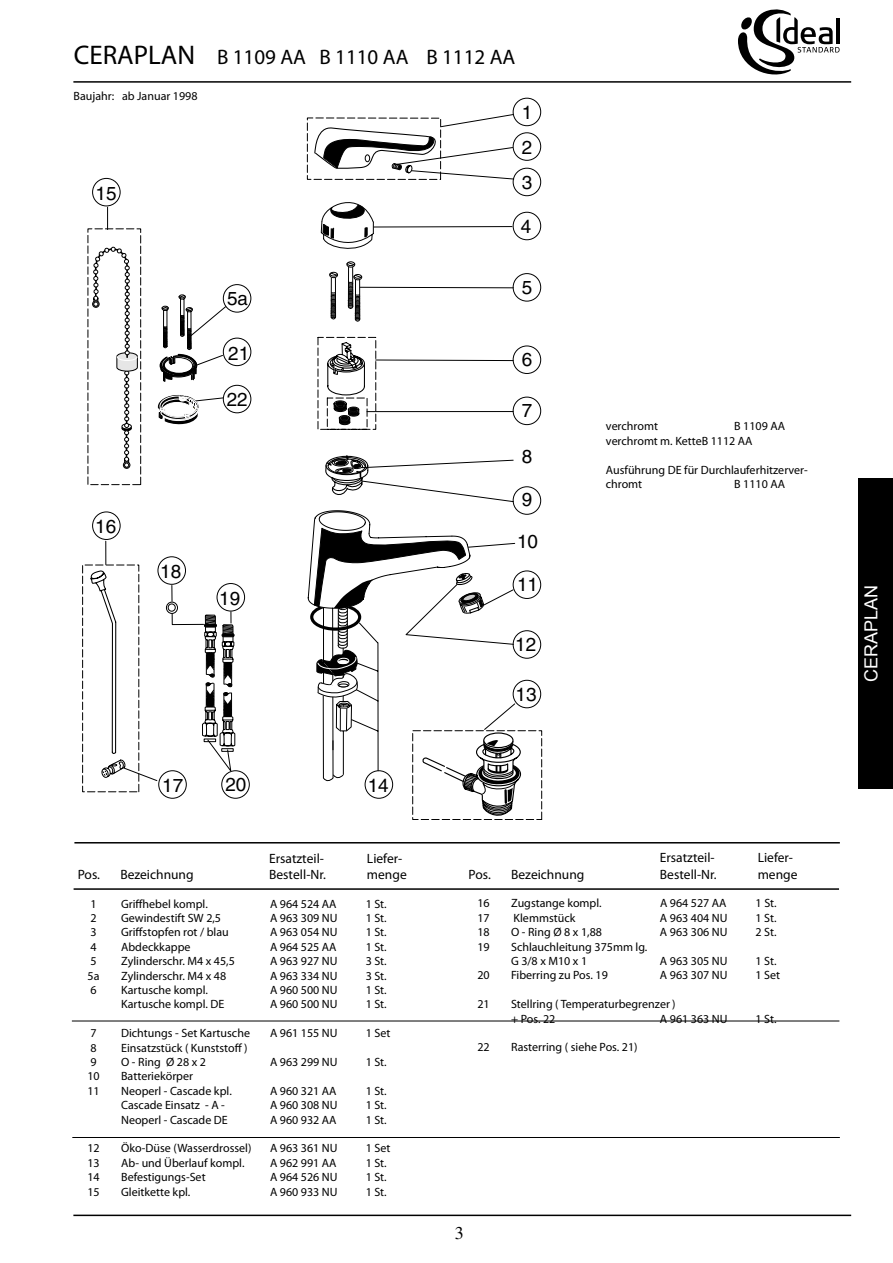
<style>
.page{position:relative;width:893px;height:1263px;background:#fff}
.page>*{position:absolute;margin:0;border:0;box-sizing:border-box;transform-origin:0 0}
.t1{font:21px "Myriad Pro";color:#000}
.t2{font:18.9px/35.2px "Helvetica";color:#000;text-align:justify}
.t3{font:18px "Arial";color:#fff}
.t4{font:13.5px "Myriad Pro";color:#000}
.t5{font:12px/14.4px "Myriad Pro";color:#000}
.t6{font:12px "Myriad Pro";letter-spacing:.105em;color:#000}
.s1{font-size:27px}
</style>
<div class="page">
<div style="left:858px;top:478px;width:35px;height:311px;background:#000"></div>
<hr style="left:74px;top:888px;width:765px;height:2px;background:#000">
<hr style="left:72px;top:1020px;width:767px;height:1px;background:#000">
<hr style="left:72px;top:1137px;width:768px;height:1px;background:#000">
<hr style="left:74px;top:842px;width:766px;height:1px;background:#000">
<div style="left:82px;top:565px;width:57px;height:227px;border:1px dashed #000"></div>
<svg style="left:412px;top:799px;width:112px;height:21px"></svg>
<svg style="left:92px;top:98px;width:449px;height:701px"></svg>
<hr style="left:73px;top:81px;width:778px;height:2px;background:#000">
<hr style="left:73px;top:1214px;width:778px;height:2px;background:#000">
<svg style="left:738px;top:9px;width:102px;height:66px"></svg>
<h1 class="t1" style="left:74px;top:44px;width:443px"><span class="s1">CERAPLAN</span> B 1109 AA B 1110 AA B 1112 AA</h1>
<p class="t5" style="left:74px;top:89px;width:125px">Baujahr: ab Januar 1998</p>
<h2 class="t2" style="left:96px;top:176px;width:23px">15</h2>
<h2 class="t2" style="left:95px;top:508px;width:23px">16</h2>
<h2 class="t2" style="left:227px;top:281px;width:23px">5a</h2>
<h2 class="t2" style="left:228px;top:335px;width:23px">21</h2>
<h2 class="t2" style="left:227px;top:382px;width:23px">22</h2>
<h2 class="t2" style="left:160px;top:554px;width:23px">18</h2>
<h2 class="t2" style="left:219px;top:581px;width:23px">19</h2>
<h2 class="t2" style="left:162px;top:767px;width:23px">17</h2>
<h2 class="t2" style="left:225px;top:767px;width:23px">20</h2>
<h2 class="t2" style="left:368px;top:767px;width:23px">14</h2>
<p class="t4" style="left:269px;top:850px;width:56px">Ersatzteil-</p>
<p class="t4" style="left:367px;top:850px;width:37px">Liefer-</p>
<p class="t4" style="left:78px;top:866px;width:24px">Pos.</p>
<p class="t4" style="left:120px;top:866px;width:75px">Bezeichnung</p>
<p class="t4" style="left:269px;top:866px;width:58px">Bestell-Nr.</p>
<p class="t4" style="left:367px;top:866px;width:41px">menge</p>
<p class="t5" style="left:90px;top:896px;width:8px">1</p>
<p class="t5" style="left:121px;top:896px;width:88px">Griffhebel kompl.</p>
<p class="t5" style="left:270px;top:896px;width:68px">A 964 524 AA</p>
<p class="t5" style="left:366px;top:896px;width:23px">1 St.</p>
<p class="t5" style="left:90px;top:910px;width:8px">2</p>
<p class="t5" style="left:121px;top:910px;width:101px">Gewindestift SW 2,5</p>
<p class="t5" style="left:270px;top:910px;width:69px">A 963 309 NU</p>
<p class="t5" style="left:366px;top:910px;width:23px">1 St.</p>
<p class="t5" style="left:90px;top:925px;width:8px">3</p>
<p class="t5" style="left:121px;top:925px;width:109px">Griffstopfen rot / blau</p>
<p class="t5" style="left:270px;top:925px;width:69px">A 963 054 NU</p>
<p class="t5" style="left:366px;top:925px;width:23px">1 St.</p>
<p class="t5" style="left:90px;top:939px;width:8px">4</p>
<p class="t5" style="left:121px;top:939px;width:71px">Abdeckkappe</p>
<p class="t5" style="left:270px;top:939px;width:68px">A 964 525 AA</p>
<p class="t5" style="left:366px;top:939px;width:23px">1 St.</p>
<p class="t5" style="left:90px;top:954px;width:8px">5</p>
<p class="t5" style="left:121px;top:954px;width:115px">Zylinderschr. M4 x 45,5</p>
<p class="t5" style="left:270px;top:954px;width:69px">A 963 927 NU</p>
<p class="t5" style="left:366px;top:954px;width:23px">3 St.</p>
<p class="t5" style="left:88px;top:968px;width:13px">5a</p>
<p class="t5" style="left:121px;top:968px;width:107px">Zylinderschr. M4 x 48</p>
<p class="t5" style="left:270px;top:968px;width:69px">A 963 334 NU</p>
<p class="t5" style="left:366px;top:968px;width:23px">3 St.</p>
<p class="t5" style="left:90px;top:982px;width:8px">6</p>
<p class="t5" style="left:121px;top:982px;width:88px">Kartusche kompl.</p>
<p class="t5" style="left:270px;top:982px;width:69px">A 960 500 NU</p>
<p class="t5" style="left:366px;top:982px;width:23px">1 St.</p>
<p class="t5" style="left:121px;top:997px;width:105px">Kartusche kompl. DE</p>
<p class="t5" style="left:270px;top:997px;width:69px">A 960 500 NU</p>
<p class="t5" style="left:366px;top:997px;width:23px">1 St.</p>
<p class="t5" style="left:90px;top:1026px;width:8px">7</p>
<p class="t5" style="left:121px;top:1026px;width:130px">Dichtungs - Set Kartusche</p>
<p class="t5" style="left:270px;top:1026px;width:69px">A 961 155 NU</p>
<p class="t5" style="left:366px;top:1026px;width:26px">1 Set</p>
<p class="t5" style="left:90px;top:1040px;width:8px">8</p>
<p class="t5" style="left:121px;top:1040px;width:128px">Einsatzstück ( Kunststoff )</p>
<p class="t5" style="left:90px;top:1054px;width:8px">9</p>
<p class="t5" style="left:121px;top:1054px;width:86px">O-Ring Ø28x2</p>
<p class="t5" style="left:270px;top:1054px;width:69px">A 963 299 NU</p>
<p class="t5" style="left:366px;top:1054px;width:23px">1 St.</p>
<p class="t5" style="left:87px;top:1069px;width:14px">10</p>
<p class="t5" style="left:121px;top:1069px;width:73px">Batteriekörper</p>
<p class="t5" style="left:87px;top:1083px;width:14px">11</p>
<p class="t5" style="left:121px;top:1083px;width:112px">Neoperl - Cascade kpl.</p>
<p class="t5" style="left:270px;top:1083px;width:68px">A 960 321 AA</p>
<p class="t5" style="left:366px;top:1083px;width:23px">1 St.</p>
<p class="t5" style="left:121px;top:1098px;width:105px">Cascade Einsatz - A -</p>
<p class="t5" style="left:270px;top:1098px;width:69px">A 960 308 NU</p>
<p class="t5" style="left:366px;top:1098px;width:23px">1 St.</p>
<p class="t5" style="left:121px;top:1112px;width:108px">Neoperl - Cascade DE</p>
<p class="t5" style="left:270px;top:1112px;width:68px">A 960 932 AA</p>
<p class="t5" style="left:366px;top:1112px;width:23px">1 St.</p>
<p class="t5" style="left:87px;top:1141px;width:14px">12</p>
<p class="t5" style="left:121px;top:1141px;width:132px">Öko-Düse (Wasserdrossel)</p>
<p class="t5" style="left:270px;top:1141px;width:69px">A 963 361 NU</p>
<p class="t5" style="left:366px;top:1141px;width:26px">1 Set</p>
<p class="t5" style="left:87px;top:1155px;width:14px">13</p>
<p class="t5" style="left:121px;top:1155px;width:125px">Ab- und Überlauf kompl.</p>
<p class="t5" style="left:270px;top:1155px;width:68px">A 962 991 AA</p>
<p class="t5" style="left:366px;top:1155px;width:23px">1 St.</p>
<p class="t5" style="left:87px;top:1170px;width:14px">14</p>
<p class="t5" style="left:121px;top:1170px;width:86px">Befestigungs-Set</p>
<p class="t5" style="left:270px;top:1170px;width:69px">A 964 526 NU</p>
<p class="t5" style="left:366px;top:1170px;width:23px">1 St.</p>
<p class="t5" style="left:87px;top:1184px;width:14px">15</p>
<p class="t5" style="left:121px;top:1184px;width:71px">Gleitkette kpl.</p>
<p class="t5" style="left:270px;top:1184px;width:69px">A 960 933 NU</p>
<p class="t5" style="left:366px;top:1184px;width:23px">1 St.</p>
<h2 class="t2" style="left:522px;top:95px;width:12px">1<br>2<br>3</h2>
<h2 class="t2" style="left:521px;top:208px;width:12px">4</h2>
<h2 class="t2" style="left:522px;top:270px;width:12px">5</h2>
<h2 class="t2" style="left:522px;top:342px;width:12px">6</h2>
<h2 class="t2" style="left:522px;top:393px;width:12px">7</h2>
<h2 class="t2" style="left:522px;top:439px;width:12px">8</h2>
<h2 class="t2" style="left:522px;top:482px;width:12px">9</h2>
<h2 class="t2" style="left:517px;top:524px;width:23px">10</h2>
<h2 class="t2" style="left:517px;top:567px;width:23px">11</h2>
<h2 class="t2" style="left:515px;top:627px;width:23px">12</h2>
<h2 class="t2" style="left:515px;top:677px;width:23px">13</h2>
<p class="t5" style="left:606px;top:419px;width:54px">verchromt</p>
<p class="t5" style="left:606px;top:419px;width:181px;text-indent:128px">B 1109 AA verchromt m. Kette B 1112 AA</p>
<p class="t5" style="left:606px;top:462px;width:203px">Ausführung DE für Durchlauferhitzerver&shy;chromt</p>
<p class="t5" style="left:734px;top:476px;width:52px">B 1110 AA</p>
<p class="t4" style="left:660px;top:849px;width:56px">Ersatzteil-</p>
<p class="t4" style="left:758px;top:849px;width:37px">Liefer-</p>
<p class="t4" style="left:469px;top:866px;width:24px">Pos.</p>
<p class="t4" style="left:511px;top:866px;width:75px">Bezeichnung</p>
<p class="t4" style="left:660px;top:866px;width:58px">Bestell-Nr.</p>
<p class="t4" style="left:758px;top:866px;width:41px">menge</p>
<p class="t5" style="left:477px;top:896px;width:14px">16</p>
<p class="t5" style="left:511px;top:896px;width:92px">Zugstange kompl.</p>
<p class="t5" style="left:660px;top:896px;width:68px">A 964 527 AA</p>
<p class="t5" style="left:756px;top:896px;width:23px">1 St.</p>
<p class="t5" style="left:477px;top:910px;width:14px">17</p>
<p class="t5" style="left:514px;top:910px;width:63px">Klemmstück</p>
<p class="t5" style="left:660px;top:910px;width:69px">A 963 404 NU</p>
<p class="t5" style="left:756px;top:910px;width:23px">1 St.</p>
<p class="t5" style="left:477px;top:925px;width:14px">18</p>
<p class="t6" style="left:511px;top:925px;width:92px">O-RingØ8x1,88</p>
<p class="t5" style="left:660px;top:925px;width:69px">A 963 306 NU</p>
<p class="t5" style="left:756px;top:925px;width:23px">2 St.</p>
<p class="t5" style="left:477px;top:939px;width:14px">19</p>
<p class="t5" style="left:511px;top:939px;width:138px">Schlauchleitung 375mm lg.<br>G3/8xM10x1</p>
<p class="t5" style="left:660px;top:954px;width:69px">A 963 305 NU</p>
<p class="t5" style="left:756px;top:954px;width:23px">1 St.</p>
<p class="t5" style="left:477px;top:968px;width:14px">20</p>
<p class="t5" style="left:511px;top:968px;width:98px">Fiberring zu Pos. 19</p>
<p class="t5" style="left:660px;top:968px;width:69px">A 963 307 NU</p>
<p class="t5" style="left:756px;top:968px;width:26px">1 Set</p>
<p class="t5" style="left:477px;top:997px;width:14px">21</p>
<p class="t5" style="left:511px;top:997px;width:166px">Stellring ( Temperaturbegrenzer ) + Pos. 22</p>
<p class="t5" style="left:660px;top:1011px;width:69px">A 961 363 NU</p>
<p class="t5" style="left:756px;top:1011px;width:23px">1 St.</p>
<p class="t5" style="left:477px;top:1040px;width:14px">22</p>
<p class="t5" style="left:511px;top:1040px;width:128px">Rasterring ( siehe Pos. 21)</p>
<h3 class="t3" style="left:859px;top:682px;width:99px;rotate:-90deg">CERAPLAN</h3>
</div>
